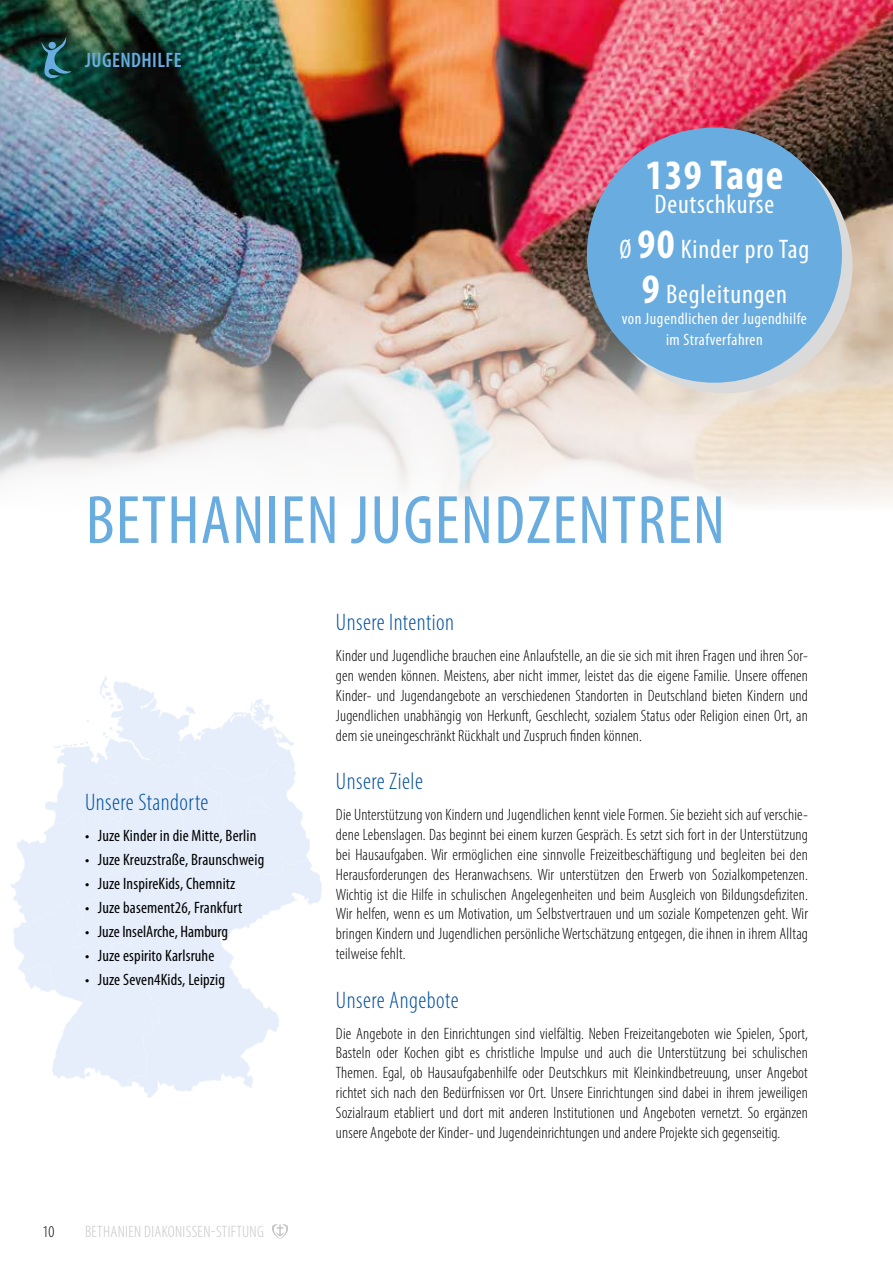
<style>
.page{position:relative;width:893px;height:1263px;background:#fff}
.page>*{position:absolute;margin:0;border:0;box-sizing:border-box;transform-origin:0 0}
.t1{font:condensed 69px "Myriad Pro";letter-spacing:.02em;color:#69acdf}
.t2{font:700 condensed 42px "Myriad Pro";letter-spacing:.03em;color:#fff}
.t3{font:condensed 27px/45px "Myriad Pro";letter-spacing:.03em;color:#fff;text-align:center}
.t4{font:300 condensed 24px "Myriad Pro";letter-spacing:.02em;color:#004f9f}
.t5{font:600 condensed 21px "Myriad Pro";letter-spacing:.02em;color:#69acdf}
.t6{font:300 condensed 16.5px/19.8px "Myriad Pro";letter-spacing:.01em;color:#000;text-align:justify}
.t7{font:condensed 16.5px "Myriad Pro";letter-spacing:.01em;color:#000}
.t8{font:condensed 16.5px/21px "Myriad Pro";letter-spacing:.03em;color:#fff;text-align:center}
.t9{font:300 condensed 16.5px "Myriad Pro";letter-spacing:.02em;color:#c6c6c6}
.s1{font-weight:700;font-size:42px}
</style>
<div class="page">
<img style="left:0;top:0;width:893px;height:502px">
<svg style="left:11px;top:677px;width:311px;height:421px"></svg>
<svg style="left:41px;top:37px;width:31px;height:42px"></svg>
<div style="left:48px;top:42px;width:8px;height:7px;background:#69acdf;border-radius:50%"></div>
<div style="left:597px;top:138px;width:256px;height:255px;background:#dadada;border-radius:50%"></div>
<div style="left:587px;top:128px;width:255px;height:255px;background:#69acdf;border-radius:50%"></div>
<svg style="left:272px;top:1224px;width:16px;height:15px"></svg>
<p class="t5" style="left:85px;top:47px;width:98px">JUGENDHILFE</p>
<h2 class="t2" style="left:645px;top:149px;width:139px">139 Tage</h2>
<h3 class="t3" style="left:620px;top:182px;width:191px">Deutschkurse<br>Ø <span class="s1">90</span> Kinder pro Tag<br><span class="s1">9</span> Begleitungen</h3>
<p class="t8" style="left:622px;top:308px;width:187px">von Jugendlichen der Jugendhilfe im Strafverfahren</p>
<h1 class="t1" style="left:86px;top:478px;width:641px">BETHANIEN JUGENDZENTREN</h1>
<h3 class="t4" style="left:85px;top:787px;width:125px">Unsere Standorte</h3>
<p class="t7" style="left:85px;top:825px;width:173px">• Juze Kinder in die Mitte, Berlin</p>
<p class="t7" style="left:85px;top:849px;width:181px">• Juze Kreuzstraße, Braunschweig</p>
<p class="t7" style="left:85px;top:873px;width:152px">• Juze InspireKids, Chemnitz</p>
<p class="t7" style="left:85px;top:897px;width:159px">• Juze basement26, Frankfurt</p>
<p class="t7" style="left:85px;top:921px;width:144px">• Juze InselArche, Hamburg</p>
<p class="t7" style="left:85px;top:945px;width:131px">• Juze espirito Karlsruhe</p>
<p class="t7" style="left:85px;top:969px;width:141px">• Juze Seven4Kids, Leipzig</p>
<p class="t6" style="left:43px;top:1222px;width:13px">10</p>
<p class="t9" style="left:85px;top:1222px;width:180px">BETHANIEN DIAKONISSEN-STIFTUNG</p>
<h3 class="t4" style="left:336px;top:608px;width:120px">Unsere Intention</h3>
<p class="t6" style="left:336px;top:646px;width:474px">Kinder und Jugendliche brauchen eine Anlaufstelle, an die sie sich mit ihren Fragen und ihren Sor&shy;gen wenden können. Meistens, aber nicht immer, leistet das die eigene Familie. Unsere offenen Kinder- und Jugendangebote an verschiedenen Standorten in Deutschland bieten Kindern und Jugendlichen unabhängig von Herkunft, Geschlecht, sozialem Status oder Religion einen Ort, an dem sie uneingeschränkt Rückhalt und Zuspruch finden können.</p>
<h3 class="t4" style="left:336px;top:767px;width:89px">Unsere Ziele</h3>
<p class="t6" style="left:336px;top:805px;width:474px">Die Unterstützung von Kindern und Jugendlichen kennt viele Formen. Sie bezieht sich auf verschie&shy;dene Lebenslagen. Das beginnt bei einem kurzen Gespräch. Es setzt sich fort in der Unterstützung bei Hausaufgaben. Wir ermöglichen eine sinnvolle Freizeitbeschäftigung und begleiten bei den Herausforderungen des Heranwachsens. Wir unterstützen den Erwerb von Sozialkompetenzen.<br>Wichtig ist die Hilfe in schulischen Angelegenheiten und beim Ausgleich von Bildungsdefiziten.<br>Wir helfen, wenn es um Motivation, um Selbstvertrauen und um soziale Kompetenzen geht. Wir bringen Kindern und Jugendlichen persönliche Wertschätzung entgegen, die ihnen in ihrem Alltag teilweise fehlt.</p>
<h3 class="t4" style="left:336px;top:985px;width:124px">Unsere Angebote</h3>
<p class="t6" style="left:336px;top:1023px;width:474px">Die Angebote in den Einrichtungen sind vielfältig. Neben Freizeitangeboten wie Spielen, Sport, Basteln oder Kochen gibt es christliche Impulse und auch die Unterstützung bei schulischen Themen. Egal, ob Hausaufgabenhilfe oder Deutschkurs mit Kleinkindbetreuung, unser Angebot richtet sich nach den Bedürfnissen vor Ort. Unsere Einrichtungen sind dabei in ihrem jeweiligen Sozialraum etabliert und dort mit anderen Institutionen und Angeboten vernetzt. So ergänzen unsere Angebote der Kinder- und Jugendeinrichtungen und andere Projekte sich gegenseitig.</p>
</div>
